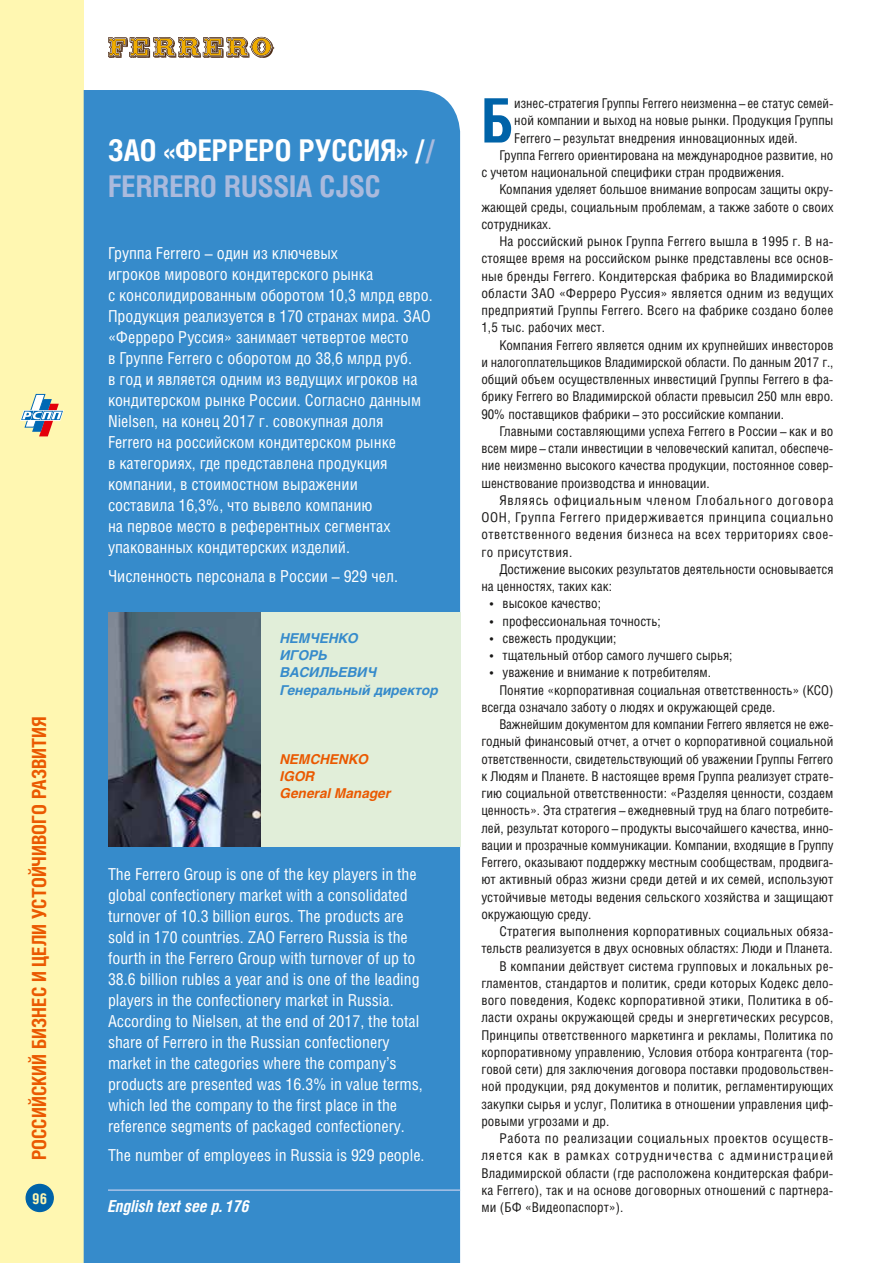
<style>
.page{position:relative;width:893px;height:1263px;background:#fff}
.page>*{position:absolute;margin:0;border:0;box-sizing:border-box;transform-origin:0 0}
.t1{font:700 61.35px "Helios Cond C";color:#0063a8}
.t2{font:700 30px/36px "Helios Cond C";color:#fff}
.t3{font:700 19.5px "Helios Cond C";color:#ea5901}
.t4{font:16.5px/21px "Helios Cond C";color:#fff}
.t5{font:italic 700 16.5px "Helios Cond C";color:#fff}
.t6{font:700 15px "Helios Cond C";color:#fff7b1}
.t7{font:13.5px "Helios Cond C";color:#181716}
.t8{font:13.5px "Helios Cond C";letter-spacing:.035em;color:#181716}
.t9{font:13.5px "Helios Cond C";letter-spacing:.045em;color:#181716}
.t10{font:13.5px "Helios Cond C";letter-spacing:.02em;color:#181716}
.t11{font:13.5px "Helios Cond C";letter-spacing:.06em;color:#181716}
.t12{font:13.5px "Helios Cond C";letter-spacing:.05em;color:#181716}
.t13{font:italic 700 13.5px/17.2px "Helios C";color:#368bcb}
.t14{font:italic 700 13.5px/17.2px "Helios C";color:#ea5901}
.s1{color:#aabadd}
</style>
<div class="page">
<div style="left:0;top:0;width:84px;height:1263px;background:#fff7b1"></div>
<svg style="left:20px;top:394px;width:44px;height:42px"></svg>
<div style="left:26px;top:1184px;width:27px;height:27px;background:#0063a8;border-radius:50%"></div>
<div style="left:26px;top:1184px;width:28px;height:28px;border:1px solid #0063a8;border-radius:50%"></div>
<div style="left:84px;top:90px;width:376px;height:1173px;background:#368bcb"></div>
<div style="left:108px;top:612px;width:352px;height:234px;background:#e1eed9"></div>
<img style="left:108px;top:612px;width:152px;height:234px">
<svg style="left:108px;top:36px;width:167px;height:22px"></svg>
<hr style="left:108px;top:1189px;width:352px;height:2px;background:#aac3e7">
<h3 class="t3" style="left:27px;top:1160px;width:446px;rotate:-90deg">РОССИЙСКИЙ БИЗНЕС И ЦЕЛИ УСТОЙЧИВОГО РАЗВИТИЯ</h3>
<p class="t6" style="left:32px;top:1189px;width:16px">96</p>
<h2 class="t2" style="left:108px;top:131px;width:329px">ЗАО «ФЕРРЕРО РУССИЯ» /<span class="s1">/<br>FERRERO RUSSIA CJSC</span></h2>
<p class="t4" style="left:108px;top:242px;width:326px">Группа Ferrero – один из ключевых<br>игроков мирового кондитерского рынка<br>с консолидированным оборотом 10,3 млрд евро.<br>Продукция реализуется в 170 странах мира. ЗАО «Ферреро Руссия» занимает четвертое место<br>в Группе Ferrero с оборотом до 38,6 млрд руб.<br>в год и является одним из ведущих игроков на кондитерском рынке России. Согласно данным Nielsen, на конец 2017 г. совокупная доля Ferrero на российском кондитерском рынке<br>в категориях, где представлена продукция компании, в стоимостном выражении<br>составила 16,3%, что вывело компанию<br>на первое место в референтных сегментах упакованных кондитерских изделий.</p>
<p class="t4" style="left:108px;top:565px;width:291px">Численность персонала в России – 929 чел.</p>
<p class="t13" style="left:280px;top:629px;width:160px">НЕМЧЕНКО<br>ИГОРЬ<br>ВАСИЛЬЕВИЧ<br>Генеральный директор</p>
<p class="t14" style="left:280px;top:750px;width:112px">NEMCHENKO<br>IGOR<br>General Manager</p>
<p class="t4" style="left:108px;top:863px;width:316px">The Ferrero Group is one of the key players in the global confectionery market with a consolidated turnover of 10.3 billion euros. The products are sold in 170 countries. ZAO Ferrero Russia is the fourth in the Ferrero Group with turnover of up to 38.6 billion rubles a year and is one of the leading players in the confectionery market in Russia.<br>According to Nielsen, at the end of 2017, the total share of Ferrero in the Russian confectionery market in the categories where the company’s products are presented was 16.3% in value terms, which led the company to the first place in the reference segments of packaged confectionery.</p>
<p class="t4" style="left:108px;top:1144px;width:318px">The number of employees in Russia is 929 people.</p>
<p class="t5" style="left:108px;top:1196px;width:143px">English text see p. 176</p>
<h1 class="t1" style="left:481px;top:84px;width:34px">Б</h1>
<p class="t7" style="left:514px;top:95px;width:321px">изнес-стратегия Группы Ferrero неизменна – ее статус семей-</p>
<p class="t7" style="left:514px;top:112px;width:321px">ной компании и выход на новые рынки. Продукция Группы</p>
<p class="t7" style="left:514px;top:130px;width:285px">Ferrero – результат внедрения инновационных идей.</p>
<p class="t7" style="left:499px;top:147px;width:336px">Группа Ferrero ориентирована на международное развитие, но</p>
<p class="t7" style="left:481px;top:164px;width:305px">с учетом национальной специфики стран продвижения.</p>
<p class="t7" style="left:499px;top:181px;width:336px">Компания уделяет большое внимание вопросам защиты окру-</p>
<p class="t7" style="left:481px;top:199px;width:354px">жающей среды, социальным проблемам, а также заботе о своих</p>
<p class="t7" style="left:481px;top:216px;width:71px">сотрудниках.</p>
<p class="t7" style="left:499px;top:233px;width:336px">На российский рынок Группа Ferrero вышла в 1995 г. В на-</p>
<p class="t7" style="left:481px;top:250px;width:354px">стоящее время на российском рынке представлены все основ-</p>
<p class="t7" style="left:481px;top:268px;width:354px">ные бренды Ferrero. Кондитерская фабрика во Владимирской</p>
<p class="t10" style="left:481px;top:285px;width:354px">области ЗАО «Ферреро Руссия» является одним из ведущих</p>
<p class="t7" style="left:481px;top:302px;width:354px">предприятий Группы Ferrero. Всего на фабрике создано более</p>
<p class="t7" style="left:481px;top:319px;width:125px">1,5 тыс. рабочих мест.</p>
<p class="t7" style="left:499px;top:337px;width:336px">Компания Ferrero является одним их крупнейших инвесторов</p>
<p class="t7" style="left:481px;top:354px;width:354px">и налогоплательщиков Владимирской области. По данным 2017 г.,</p>
<p class="t7" style="left:481px;top:371px;width:354px">общий объем осуществленных инвестиций Группы Ferrero в фа-</p>
<p class="t7" style="left:481px;top:388px;width:354px">брику Ferrero во Владимирской области превысил 250 млн евро.</p>
<p class="t7" style="left:481px;top:406px;width:304px">90% поставщиков фабрики – это российские компании.</p>
<p class="t7" style="left:499px;top:423px;width:336px">Главными составляющими успеха Ferrero в России – как и во</p>
<p class="t7" style="left:481px;top:440px;width:354px">всем мире – стали инвестиции в человеческий капитал, обеспече-</p>
<p class="t7" style="left:481px;top:457px;width:354px">ние неизменно высокого качества продукции, постоянное совер-</p>
<p class="t7" style="left:481px;top:475px;width:230px">шенствование производства и инновации.</p>
<p class="t12" style="left:499px;top:492px;width:336px">Являясь официальным членом Глобального договора</p>
<p class="t9" style="left:481px;top:509px;width:354px">ООН, Группа Ferrero придерживается принципа социально</p>
<p class="t8" style="left:481px;top:526px;width:354px">ответственного ведения бизнеса на всех территориях свое-</p>
<p class="t8" style="left:481px;top:544px;width:93px">го присутствия.</p>
<p class="t7" style="left:499px;top:561px;width:336px">Достижение высоких результатов деятельности основывается</p>
<p class="t7" style="left:481px;top:578px;width:132px">на ценностях, таких как:</p>
<p class="t7" style="left:490px;top:595px;width:113px">• высокое качество;</p>
<p class="t7" style="left:490px;top:613px;width:172px">• профессиональная точность;</p>
<p class="t7" style="left:490px;top:630px;width:128px">• свежесть продукции;</p>
<p class="t7" style="left:490px;top:647px;width:244px">• тщательный отбор самого лучшего сырья;</p>
<p class="t7" style="left:490px;top:664px;width:223px">• уважение и внимание к потребителям.</p>
<p class="t7" style="left:499px;top:682px;width:336px">Понятие «корпоративная социальная ответственность» (КСО)</p>
<p class="t7" style="left:481px;top:699px;width:295px">всегда означало заботу о людях и окружающей среде.</p>
<p class="t7" style="left:499px;top:716px;width:336px">Важнейшим документом для компании Ferrero является не еже-</p>
<p class="t7" style="left:481px;top:733px;width:354px">годный финансовый отчет, а отчет о корпоративной социальной</p>
<p class="t7" style="left:481px;top:751px;width:354px">ответственности, свидетельствующий об уважении Группы Ferrero</p>
<p class="t7" style="left:481px;top:768px;width:354px">к Людям и Планете. В настоящее время Группа реализует страте-</p>
<p class="t7" style="left:481px;top:785px;width:354px">гию социальной ответственности: «Разделяя ценности, создаем</p>
<p class="t7" style="left:481px;top:802px;width:354px">ценность». Эта стратегия – ежедневный труд на благо потребите-</p>
<p class="t7" style="left:481px;top:820px;width:354px">лей, результат которого – продукты высочайшего качества, инно-</p>
<p class="t7" style="left:481px;top:837px;width:354px">вации и прозрачные коммуникации. Компании, входящие в Группу</p>
<p class="t7" style="left:481px;top:854px;width:354px">Ferrero, оказывают поддержку местным сообществам, продвига-</p>
<p class="t7" style="left:481px;top:871px;width:354px">ют активный образ жизни среди детей и их семей, используют</p>
<p class="t7" style="left:481px;top:889px;width:354px">устойчивые методы ведения сельского хозяйства и защищают</p>
<p class="t7" style="left:481px;top:906px;width:112px">окружающую среду.</p>
<p class="t7" style="left:499px;top:923px;width:336px">Стратегия выполнения корпоративных социальных обяза-</p>
<p class="t7" style="left:481px;top:940px;width:353px">тельств реализуется в двух основных областях: Люди и Планета.</p>
<p class="t7" style="left:499px;top:958px;width:336px">В компании действует система групповых и локальных ре-</p>
<p class="t7" style="left:481px;top:975px;width:354px">гламентов, стандартов и политик, среди которых Кодекс дело-</p>
<p class="t7" style="left:481px;top:992px;width:354px">вого поведения, Кодекс корпоративной этики, Политика в об-</p>
<p class="t7" style="left:481px;top:1009px;width:354px">ласти охраны окружающей среды и энергетических ресурсов,</p>
<p class="t7" style="left:481px;top:1027px;width:354px">Принципы ответственного маркетинга и рекламы, Политика по</p>
<p class="t7" style="left:481px;top:1044px;width:354px">корпоративному управлению, Условия отбора контрагента (тор-</p>
<p class="t7" style="left:481px;top:1061px;width:354px">говой сети) для заключения договора поставки продовольствен-</p>
<p class="t7" style="left:481px;top:1078px;width:354px">ной продукции, ряд документов и политик, регламентирующих</p>
<p class="t7" style="left:481px;top:1096px;width:354px">закупки сырья и услуг, Политика в отношении управления циф-</p>
<p class="t7" style="left:481px;top:1113px;width:130px">ровыми угрозами и др.</p>
<p class="t8" style="left:499px;top:1130px;width:336px">Работа по реализации социальных проектов осуществ-</p>
<p class="t11" style="left:481px;top:1147px;width:354px">ляется как в рамках сотрудничества с администрацией</p>
<p class="t7" style="left:481px;top:1165px;width:354px">Владимирской области (где расположена кондитерская фабри-</p>
<p class="t7" style="left:481px;top:1182px;width:354px">ка Ferrero), так и на основе договорных отношений с партнера-</p>
<p class="t7" style="left:481px;top:1199px;width:144px">ми (БФ «Видеопаспорт»).</p>
</div>
